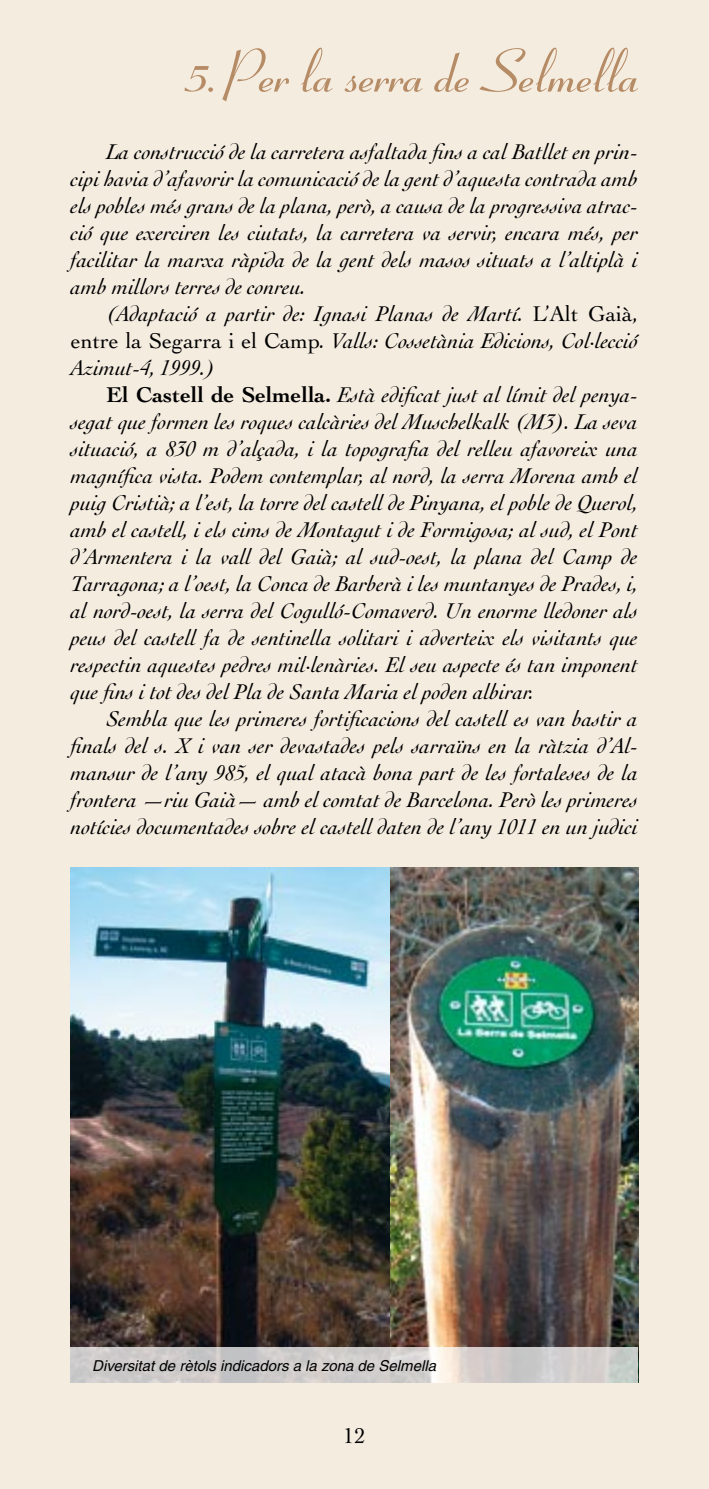
<style>
.page{position:relative;width:709px;height:1489px;background:#fff}
.page>*{position:absolute;margin:0;border:0;box-sizing:border-box;transform-origin:0 0}
.t1{font:700 60px "Coronet";color:#b68c66}
.t2{font:italic 22.5px/27px "Cochin";color:#000;text-align:justify}
.t3{font:22.5px "Cochin";color:#000}
.t4{font:italic 15px "Helvetica";color:#000}
.s1{font-style:normal}
.s2{font-weight:700;font-style:normal}
</style>
<div class="page">
<div style="left:0;top:0;width:708px;height:1488px;background:#f5ece0"></div>
<svg style="left:708px;top:0;width:1px;height:1488px"></svg>
<img style="left:390px;top:867px;width:248px;height:480px">
<img style="left:71px;top:867px;width:319px;height:480px">
<svg style="left:71px;top:1347px;width:567px;height:35px;fill:#cfcccb"></svg>
<h1 class="t1" style="left:184px;top:37px;width:455px">5. Per la serra de Selmella</h1>
<p class="t2" style="left:71px;top:138px;width:569px;text-indent:35px">La construcció de la carretera asfaltada fins a cal Batllet en prin&shy;cipi havia d’afavorir la comunicació de la gent d’aquesta contrada amb els pobles més grans de la plana, però, a causa de la progressiva atrac&shy;ció que exerciren les ciutats, la carretera va servir, encara més, per facilitar la marxa ràpida de la gent dels masos situats a l’altiplà i amb millors terres de conreu.</p>
<p class="t2" style="left:71px;top:300px;width:568px;text-indent:35px">(Adaptació a partir de: Ignasi Planas de Martí. <span class="s1">L’Alt Gaià, entre la Segarra i el Camp</span>. Valls: Cossetània Edicions, Col·lecció Azimut-4, 1999.)</p>
<p class="t2" style="left:71px;top:381px;width:568px;text-indent:35px"><span class="s2">El Castell de Selmella.</span> Està edificat just al límit del penya&shy;segat que formen les roques calcàries del Muschelkalk (M3). La seva situació, a 830 m d’alçada, i la topografia del relleu afavoreix una magnífica vista. Podem contemplar, al nord, la serra Morena amb el puig Cristià; a l’est, la torre del castell de Pinyana, el poble de Querol, amb el castell, i els cims de Montagut i de Formigosa; al sud, el Pont d’Armentera i la vall del Gaià; al sud-oest, la plana del Camp de Tarragona; a l’oest, la Conca de Barberà i les muntanyes de Prades, i, al nord-oest, la serra del Cogulló-Comaverd. Un enorme lledoner als peus del castell fa de sentinella solitari i adverteix els visitants que respectin aquestes pedres mil·lenàries. El seu aspecte és tan imponent que fins i tot des del Pla de Santa Maria el poden albirar.</p>
<p class="t2" style="left:71px;top:705px;width:568px;text-indent:35px">Sembla que les primeres fortificacions del castell es van bastir a finals del s. X i van ser devastades pels sarraïns en la ràtzia d’Al&shy;mansur de l’any 985, el qual atacà bona part de les fortaleses de la frontera —riu Gaià— amb el comtat de Barcelona. Però les primeres notícies documentades sobre el castell daten de l’any 1011 en un judici</p>
<p class="t4" style="left:92px;top:1357px;width:345px">Diversitat de rètols indicadors a la zona de Selmella</p>
<p class="t3" style="left:343px;top:1422px;width:22px">12</p>
</div>
